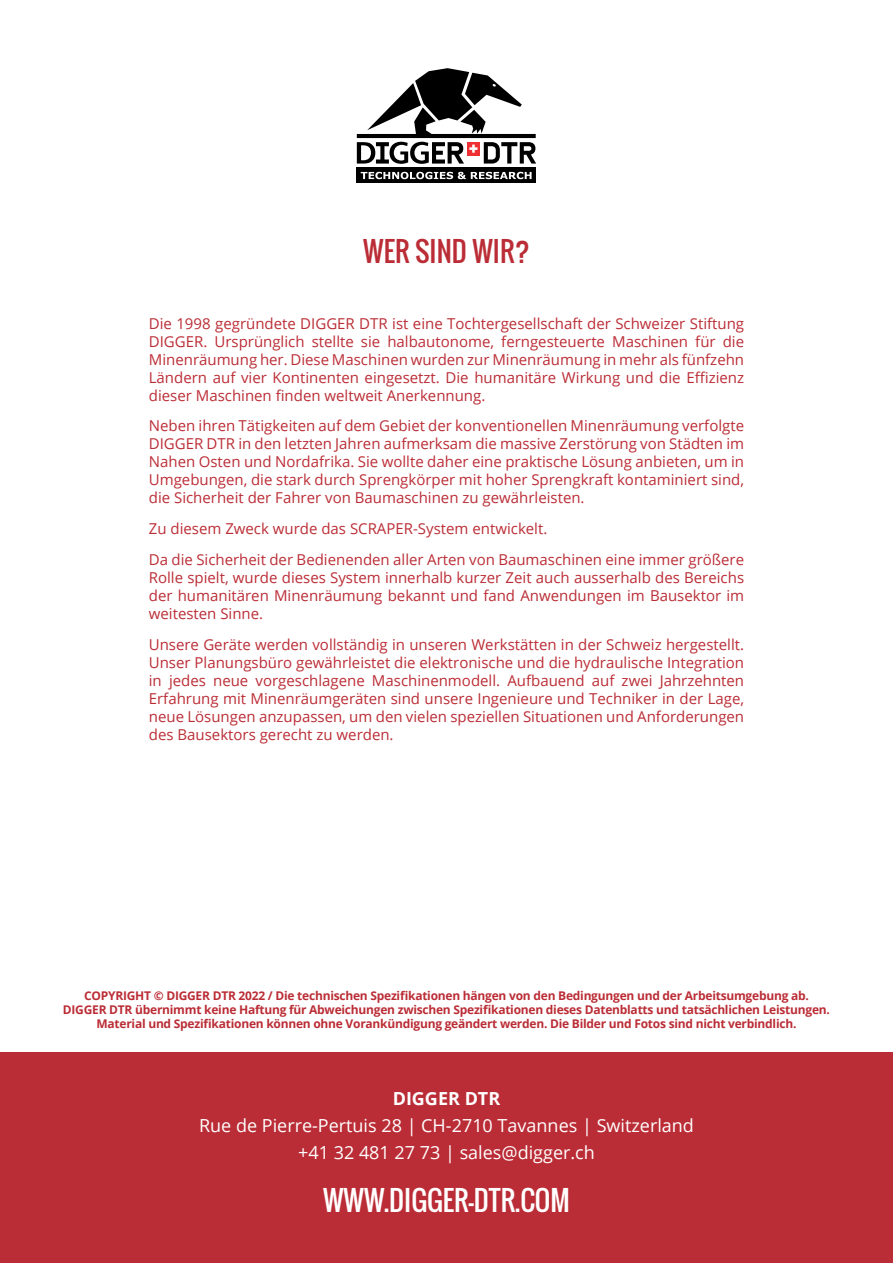
<style>
.page{position:relative;width:893px;height:1263px;background:#fff}
.page>*{position:absolute;margin:0;border:0;box-sizing:border-box;transform-origin:0 0}
.t1{font:27px "Oswald";color:#fff}
.t2{font:27px "Oswald";color:#bb2d36}
.Manchette_Rouge{font:18px "Open Sans";color:#fff}
.Manchette_Rouge-2{font:700 18px "Open Sans";color:#fff}
.Manchette_Rouge-3{font:15px/18px "Open Sans";color:#bb2d36;text-align:justify}
.Manchette_Rouge-4{font:700 12px/14.4px "Open Sans";letter-spacing:-.02em;color:#bb2d36;text-align:center}
</style>
<div class="page">
<div style="left:0;top:1053px;width:893px;height:210px;background:#bb2d36"></div>
<div style="left:357px;top:168px;width:179px;height:15px;background:#000001"></div>
<svg style="left:361px;top:172px;width:171px;height:7px"></svg>
<svg style="left:357px;top:68px;width:179px;height:96px"></svg>
<h1 class="t2" style="left:363px;top:231px;width:168px">WER SIND WIR?</h1>
<p class="Manchette_Rouge-3" style="left:149px;top:314px;width:597px">Die 1998 gegründete DIGGER DTR ist eine Tochtergesellschaft der Schweizer Stiftung DIGGER. Ursprünglich stellte sie halbautonome, ferngesteuerte Maschinen für die Minenräumung her. Diese Maschinen wurden zur Minenräumung in mehr als fünfzehn Ländern auf vier Kontinenten eingesetzt. Die humanitäre Wirkung und die Effizienz dieser Maschinen finden weltweit Anerkennung.</p>
<p class="Manchette_Rouge-3" style="left:149px;top:416px;width:597px">Neben ihren Tätigkeiten auf dem Gebiet der konventionellen Minenräumung verfolgte DIGGER DTR in den letzten Jahren aufmerksam die massive Zerstörung von Städten im Nahen Osten und Nordafrika. Sie wollte daher eine praktische Lösung anbieten, um in Umgebungen, die stark durch Sprengkörper mit hoher Sprengkraft kontaminiert sind, die Sicherheit der Fahrer von Baumaschinen zu gewährleisten.</p>
<p class="Manchette_Rouge-3" style="left:149px;top:519px;width:400px">Zu diesem Zweck wurde das SCRAPER-System entwickelt.</p>
<p class="Manchette_Rouge-3" style="left:149px;top:550px;width:597px">Da die Sicherheit der Bedienenden aller Arten von Baumaschinen eine immer größere Rolle spielt, wurde dieses System innerhalb kurzer Zeit auch ausserhalb des Bereichs der humanitären Minenräumung bekannt und fand Anwendungen im Bausektor im weitesten Sinne.</p>
<p class="Manchette_Rouge-3" style="left:149px;top:635px;width:597px">Unsere Geräte werden vollständig in unseren Werkstätten in der Schweiz hergestellt.<br>Unser Planungsbüro gewährleistet die elektronische und die hydraulische Integration in jedes neue vorgeschlagene Maschinenmodell. Aufbauend auf zwei Jahrzehnten Erfahrung mit Minenräumgeräten sind unsere Ingenieure und Techniker in der Lage, neue Lösungen anzupassen, um den vielen speziellen Situationen und Anforderungen des Bausektors gerecht zu werden.</p>
<p class="Manchette_Rouge-4" style="left:84px;top:988px;width:726px">COPYRIGHT © DIGGER DTR 2022 / Die technischen Spezifikationen hängen von den Bedingungen und der Arbeitsumgebung ab.</p>
<p class="Manchette_Rouge-4" style="left:63px;top:1002px;width:769px">DIGGER DTR übernimmt keine Haftung für Abweichungen zwischen Spezifikationen dieses Datenblatts und tatsächlichen Leistungen.<br>Material und Spezifikationen können ohne Vorankündigung geändert werden. Die Bilder und Fotos sind nicht verbindlich.</p>
<p class="Manchette_Rouge-2" style="left:393px;top:1085px;width:109px">DIGGER DTR</p>
<p class="Manchette_Rouge" style="left:199px;top:1113px;width:496px">Rue de Pierre-Pertuis 28 | CH-2710 Tavannes | Switzerland</p>
<p class="Manchette_Rouge" style="left:298px;top:1140px;width:298px">+41 32 481 27 73 | sales@digger.ch</p>
<h1 class="t1" style="left:323px;top:1180px;width:248px">WWW.DIGGER-DTR.COM</h1>
</div>
